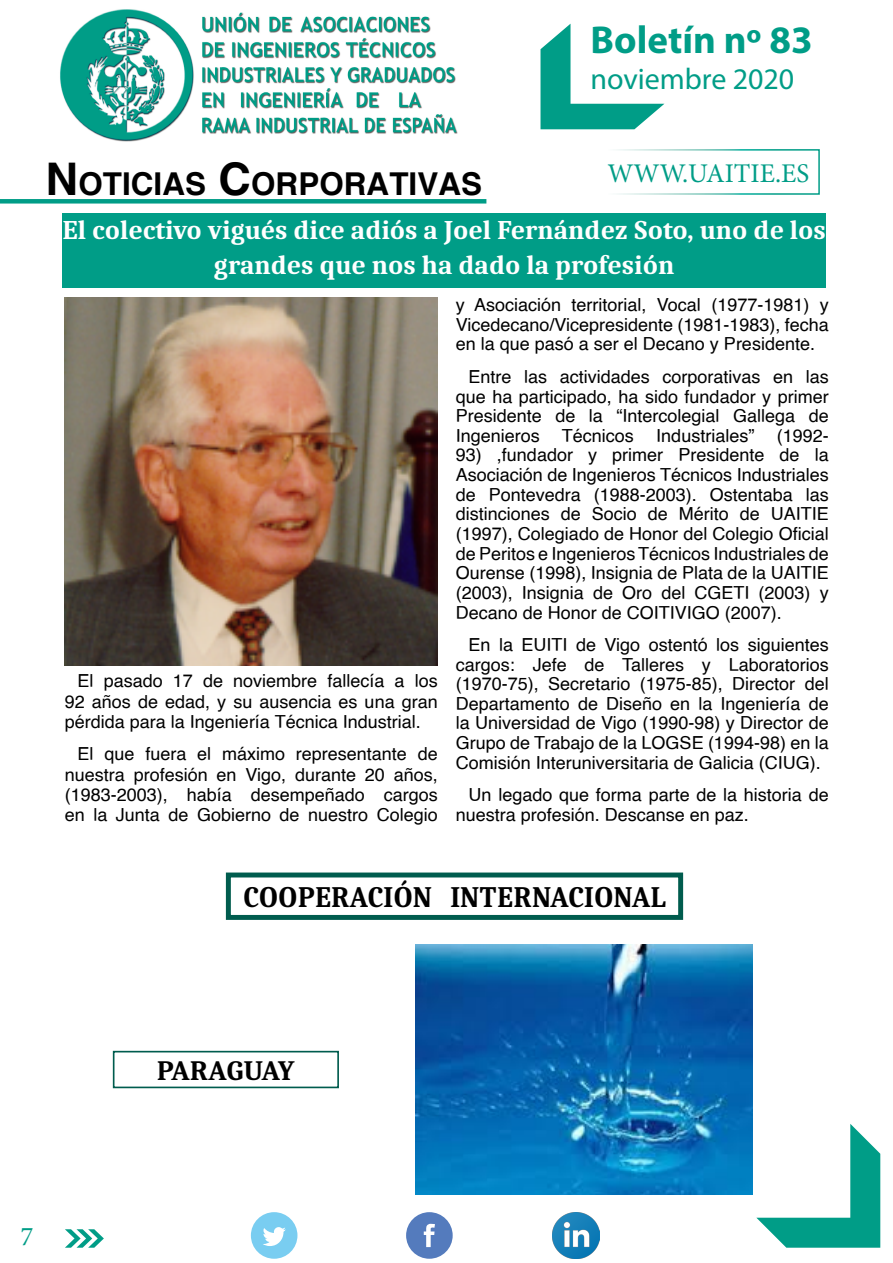
<style>
.page{position:relative;width:893px;height:1263px;background:#fff}
.page>*{position:absolute;margin:0;border:0;box-sizing:border-box;transform-origin:0 0}
.t1{font:700 45px "Helvetica";color:#000}
.t2{font:700 39px "Myriad Pro";color:#009d87}
.t3{font:700 31.5px "Helvetica";color:#000}
.t4{font:30px "Myriad Pro";color:#009d87}
.t5{font:700 29.7px "Caladea";color:#000;scale:.94 1}
.t6{font:700 28.05px "Caladea";letter-spacing:-.02em;color:#000}
.t7{font:700 27px/34.5px "Caladea";color:#fff;text-align:center}
.t8{font:27px "Minion Pro";color:#009d87}
.t9{font:18px/19.6px "Helvetica";color:#000;text-align:justify}
.s1{font-size:45px}
</style>
<div class="page">
<svg style="left:65px;top:1229px;width:39px;height:19px"></svg>
<div style="left:406px;top:1212px;width:47px;height:47px;background:#547bbd;border-radius:50%"></div>
<svg style="left:424px;top:1224px;width:11px;height:23px"></svg>
<div style="left:251px;top:1212px;width:46px;height:47px;background:#79cdf1;border-radius:50%"></div>
<svg style="left:263px;top:1227px;width:23px;height:19px"></svg>
<img style="left:553px;top:1212px;width:46px;height:47px">
<svg style="left:756px;top:1124px;width:124px;height:124px"></svg>
<svg style="left:540px;top:24px;width:124px;height:105px"></svg>
<div style="left:606px;top:149px;width:214px;height:46px;border:2px solid #fff"></div>
<div style="left:0;top:199px;width:486px;height:5px;background:#009d87"></div>
<img style="left:60px;top:9px;width:398px;height:133px">
<div style="left:62px;top:213px;width:764px;height:74px;background:#009d87"></div>
<img style="left:65px;top:298px;width:373px;height:367px">
<div style="left:226px;top:872px;width:457px;height:48px;border:5px solid #005c4e"></div>
<div style="left:113px;top:1051px;width:226px;height:37px;border:2px solid #005c4e"></div>
<img style="left:415px;top:945px;width:338px;height:249px">
<h2 class="t2" style="left:590px;top:14px;width:224px">Boletín nº 83</h2>
<h3 class="t4" style="left:590px;top:60px;width:205px">noviembre 2020</h3>
<h3 class="t3" style="left:78px;top:164px;width:405px">OTICIAS <span class="s1">C</span>ORPORATIVAS</h3>
<h3 class="t7" style="left:62px;top:212px;width:765px">El colectivo vigués dice adiós a Joel Fernández Soto, uno de los grandes que nos ha dado la profesión</h3>
<h1 class="t1" style="left:46px;top:151px;width:34px">N</h1>
<h3 class="t8" style="left:607px;top:155px;width:204px">WWW.UAITIE.ES</h3>
<p class="t9" style="left:65px;top:672px;width:374px;line-height:20.1px;text-indent:13px">El pasado 17 de noviembre fallecía a los 92 años de edad, y su ausencia es una gran pérdida para la Ingeniería Técnica Industrial.</p>
<p class="t9" style="left:65px;top:745px;width:374px;line-height:20.1px;text-indent:13px">El que fuera el máximo representante de nuestra profesión en Vigo, durante 20 años, (1983-2003), había desempeñado cargos en la Junta de Gobierno de nuestro Colegio</p>
<p class="t9" style="left:456px;top:296px;width:374px">y Asociación territorial, Vocal (1977-1981) y Vicedecano/Vicepresidente (1981-1983), fecha en la que pasó a ser el Decano y Presidente.</p>
<p class="t9" style="left:456px;top:367px;width:374px;text-indent:13px">Entre las actividades corporativas en las que ha participado, ha sido fundador y primer Presidente de la “Intercolegial Gallega de Ingenieros Técnicos Industriales” (1992-</p>
<p class="t9" style="left:456px;top:446px;width:374px">93) ,fundador y primer Presidente de la Asociación de Ingenieros Técnicos Industriales de Pontevedra (1988-2003). Ostentaba las distinciones de Socio de Mérito de UAITIE (1997), Colegiado de Honor del Colegio Oficial de Peritos e Ingenieros Técnicos Industriales de Ourense (1998), Insignia de Plata de la UAITIE (2003), Insignia de Oro del CGETI (2003) y Decano de Honor de COITIVIGO (2007).</p>
<p class="t9" style="left:456px;top:635px;width:374px;text-indent:13px">En la EUITI de Vigo ostentó los siguientes cargos: Jefe de Talleres y Laboratorios (1970-75), Secretario (1975-85), Director del Departamento de Diseño en la Ingeniería de la Universidad de Vigo (1990-98) y Director de Grupo de Trabajo de la LOGSE (1994-98) en la Comisión Interuniversitaria de Galicia (CIUG).</p>
<p class="t9" style="left:456px;top:785px;width:374px;text-indent:13px">Un legado que forma parte de la historia de nuestra profesión. Descanse en paz.</p>
<h3 class="t5" style="left:243px;top:879px;width:451px">COOPERACIÓN INTERNACIONAL</h3>
<h3 class="t8" style="left:21px;top:1218px;width:14px">7</h3>
<h3 class="t6" style="left:157px;top:1054px;width:140px">PARAGUAY</h3>
</div>
